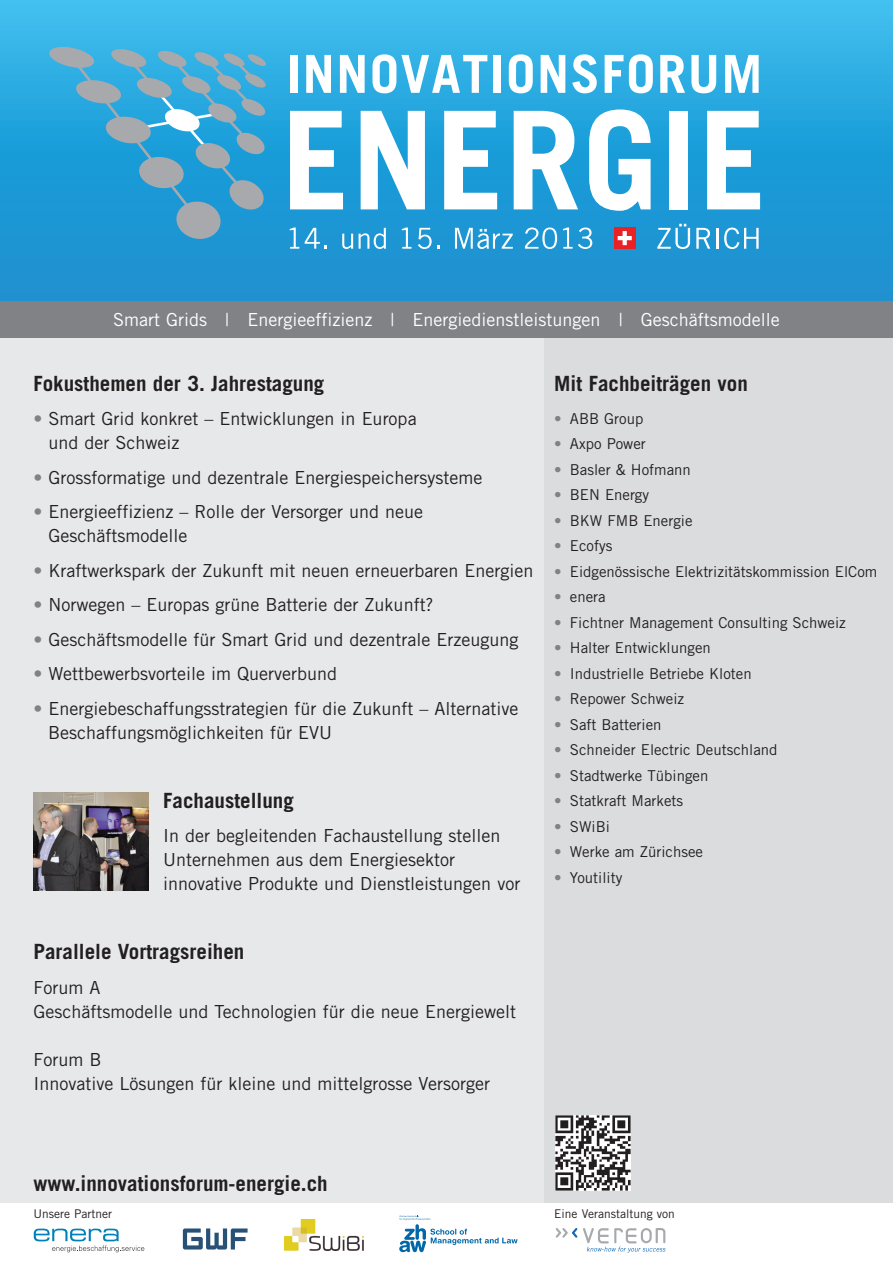
<style>
.page{position:relative;width:893px;height:1263px;background:#e7e8e9}
.page>*{position:absolute;margin:0;border:0;box-sizing:border-box;transform-origin:0 0}
.t1{font:700 21px "Trade Gothic";color:#231f20}
.t2{font:18px/24px "Trade Gothic";color:#231f20}
.t3{font:18px "Trade Gothic";color:#fff}
.t4{font:15px "Trade Gothic";color:#231f20}
.t5{font:12px "Trade Gothic";color:#231f20}
.s1{color:#808285}
</style>
<div class="page">
<div style="left:544px;top:333px;width:349px;height:871px;background:#dbdcde"></div>
<div style="left:0;top:0;width:893px;height:306px;background:linear-gradient(to bottom,#38bbec,#148acc)"></div>
<div style="left:0;top:302px;width:893px;height:36px;background:#808285"></div>
<div style="left:0;top:1203px;width:893px;height:60px;background:#fff"></div>
<svg style="left:556px;top:1228px;width:21px;height:10px"></svg>
<svg style="left:583px;top:1228px;width:82px;height:25px"></svg>
<div style="left:290px;top:55px;width:7px;height:38px;background:#fff"></div>
<svg style="left:306px;top:55px;width:25px;height:38px"></svg>
<svg style="left:340px;top:55px;width:25px;height:38px"></svg>
<svg style="left:372px;top:54px;width:115px;height:39px;background:#8cd2ef"></svg>
<div style="left:494px;top:55px;width:7px;height:38px;background:#fff"></div>
<svg style="left:509px;top:54px;width:24px;height:39px"></svg>
<svg style="left:541px;top:55px;width:24px;height:38px"></svg>
<svg style="left:572px;top:54px;width:25px;height:39px"></svg>
<svg style="left:605px;top:55px;width:18px;height:38px"></svg>
<svg style="left:629px;top:54px;width:24px;height:39px"></svg>
<svg style="left:660px;top:55px;width:25px;height:38px"></svg>
<svg style="left:691px;top:55px;width:25px;height:38px"></svg>
<svg style="left:725px;top:55px;width:34px;height:38px"></svg>
<svg style="left:290px;top:111px;width:53px;height:98px;background:#aedcf1"></svg>
<svg style="left:361px;top:111px;width:64px;height:98px;background:#c1e4f4"></svg>
<svg style="left:444px;top:111px;width:53px;height:98px;background:#aedcf1"></svg>
<svg style="left:514px;top:111px;width:64px;height:98px;background:#b2ddf1"></svg>
<svg style="left:589px;top:109px;width:62px;height:102px;background:#abdbf0"></svg>
<div style="left:669px;top:111px;width:19px;height:98px;background:#fff"></div>
<svg style="left:707px;top:111px;width:53px;height:98px;background:#aedcf1"></svg>
<svg style="left:49px;top:47px;width:218px;height:195px;background:#44a3d0"></svg>
<div style="left:614px;top:228px;width:21px;height:21px;background:#ea2125"></div>
<svg style="left:618px;top:231px;width:14px;height:14px"></svg>
<svg style="left:657px;top:224px;width:33px;height:25px"></svg>
<svg style="left:696px;top:228px;width:14px;height:21px"></svg>
<hr style="left:717px;top:228px;width:2px;height:21px;background:#fff">
<svg style="left:724px;top:228px;width:35px;height:21px"></svg>
<svg style="left:290px;top:228px;width:9px;height:21px"></svg>
<svg style="left:305px;top:228px;width:22px;height:21px"></svg>
<svg style="left:342px;top:234px;width:11px;height:15px"></svg>
<svg style="left:359px;top:228px;width:27px;height:21px"></svg>
<svg style="left:402px;top:228px;width:9px;height:21px"></svg>
<svg style="left:418px;top:228px;width:21px;height:21px"></svg>
<svg style="left:455px;top:228px;width:58px;height:21px"></svg>
<svg style="left:525px;top:228px;width:32px;height:21px"></svg>
<svg style="left:563px;top:228px;width:29px;height:21px"></svg>
<svg style="left:183px;top:1228px;width:65px;height:21px"></svg>
<svg style="left:34px;top:1228px;width:110px;height:24px"></svg>
<img style="left:284px;top:1219px;width:79px;height:31px">
<img style="left:555px;top:1116px;width:75px;height:75px">
<svg style="left:399px;top:1215px;width:118px;height:38px"></svg>
<img style="left:33px;top:792px;width:115px;height:98px">
<p class="t3" style="left:113px;top:309px;width:668px">Smart Grids | Energieeffizienz | Energiedienstleistungen | Geschäftsmodelle</p>
<p class="t1" style="left:33px;top:370px;width:293px">Fokusthemen der 3. Jahrestagung</p>
<p class="t2" style="left:48px;top:407px;width:370px;text-indent:-15px"><span class="s1">•</span> Smart Grid konkret – Entwicklungen in Europa und der Schweiz</p>
<p class="t2" style="left:33px;top:465px;width:451px"><span class="s1">•</span> Grossformatige und dezentrale Energiespeichersysteme</p>
<p class="t2" style="left:48px;top:500px;width:376px;text-indent:-15px"><span class="s1">•</span> Energieeffizienz – Rolle der Versorger und neue<br>Geschäftsmodelle</p>
<p class="t2" style="left:33px;top:558px;width:502px"><span class="s1">•</span> Kraftwerkspark der Zukunft mit neuen erneuerbaren Energien</p>
<p class="t2" style="left:33px;top:593px;width:402px"><span class="s1">•</span> Norwegen – Europas grüne Batterie der Zukunft?</p>
<p class="t2" style="left:33px;top:627px;width:487px"><span class="s1">•</span> Geschäftsmodelle für Smart Grid und dezentrale Erzeugung</p>
<p class="t2" style="left:33px;top:662px;width:305px"><span class="s1">•</span> Wettbewerbsvorteile im Querverbund</p>
<p class="t2" style="left:48px;top:696px;width:472px;text-indent:-15px"><span class="s1">•</span> Energiebeschaffungsstrategien für die Zukunft – Alternative<br>Beschaffungsmöglichkeiten für EVU</p>
<p class="t1" style="left:163px;top:787px;width:132px">Fachaustellung</p>
<p class="t2" style="left:163px;top:824px;width:359px">In der begleitenden Fachaustellung stellen<br>Unternehmen aus dem Energiesektor innovative Produkte und Dienstleistungen vor</p>
<p class="t1" style="left:33px;top:939px;width:212px">Parallele Vortragsreihen</p>
<p class="t2" style="left:33px;top:975px;width:484px">Forum A<br>Geschäftsmodelle und Technologien für die neue Energiewelt</p>
<p class="t2" style="left:33px;top:1047px;width:458px">Forum B<br>Innovative Lösungen für kleine und mittelgrosse Versorger</p>
<p class="t1" style="left:554px;top:370px;width:195px">Mit Fachbeiträgen von</p>
<p class="t4" style="left:554px;top:409px;width:91px"><span class="s1">•</span> ABB Group</p>
<p class="t4" style="left:554px;top:435px;width:93px"><span class="s1">•</span> Axpo Power</p>
<p class="t4" style="left:554px;top:460px;width:138px"><span class="s1">•</span> Basler &amp; Hofmann</p>
<p class="t4" style="left:554px;top:486px;width:96px"><span class="s1">•</span> BEN Energy</p>
<p class="t4" style="left:554px;top:511px;width:140px"><span class="s1">•</span> BKW FMB Energie</p>
<p class="t4" style="left:554px;top:537px;width:60px"><span class="s1">•</span> Ecofys</p>
<p class="t4" style="left:554px;top:562px;width:325px"><span class="s1">•</span> Eidgenössische Elektrizitätskommission ElCom</p>
<p class="t4" style="left:554px;top:588px;width:53px"><span class="s1">•</span> enera</p>
<p class="t4" style="left:554px;top:613px;width:293px"><span class="s1">•</span> Fichtner Management Consulting Schweiz</p>
<p class="t4" style="left:554px;top:639px;width:158px"><span class="s1">•</span> Halter Entwicklungen</p>
<p class="t4" style="left:554px;top:664px;width:199px"><span class="s1">•</span> Industrielle Betriebe Kloten</p>
<p class="t4" style="left:554px;top:690px;width:131px"><span class="s1">•</span> Repower Schweiz</p>
<p class="t4" style="left:554px;top:715px;width:109px"><span class="s1">•</span> Saft Batterien</p>
<p class="t4" style="left:554px;top:741px;width:225px"><span class="s1">•</span> Schneider Electric Deutschland</p>
<p class="t4" style="left:554px;top:766px;width:156px"><span class="s1">•</span> Stadtwerke Tübingen</p>
<p class="t4" style="left:554px;top:792px;width:130px"><span class="s1">•</span> Statkraft Markets</p>
<p class="t4" style="left:554px;top:817px;width:57px"><span class="s1">•</span> SWiBi</p>
<p class="t4" style="left:554px;top:843px;width:150px"><span class="s1">•</span> Werke am Zürichsee</p>
<p class="t4" style="left:554px;top:868px;width:70px"><span class="s1">•</span> Youtility</p>
<p class="t1" style="left:33px;top:1171px;width:296px">www.innovationsforum-energie.ch</p>
<p class="t5" style="left:33px;top:1206px;width:80px">Unsere Partner</p>
<p class="t5" style="left:554px;top:1206px;width:122px">Eine Veranstaltung von</p>
</div>
